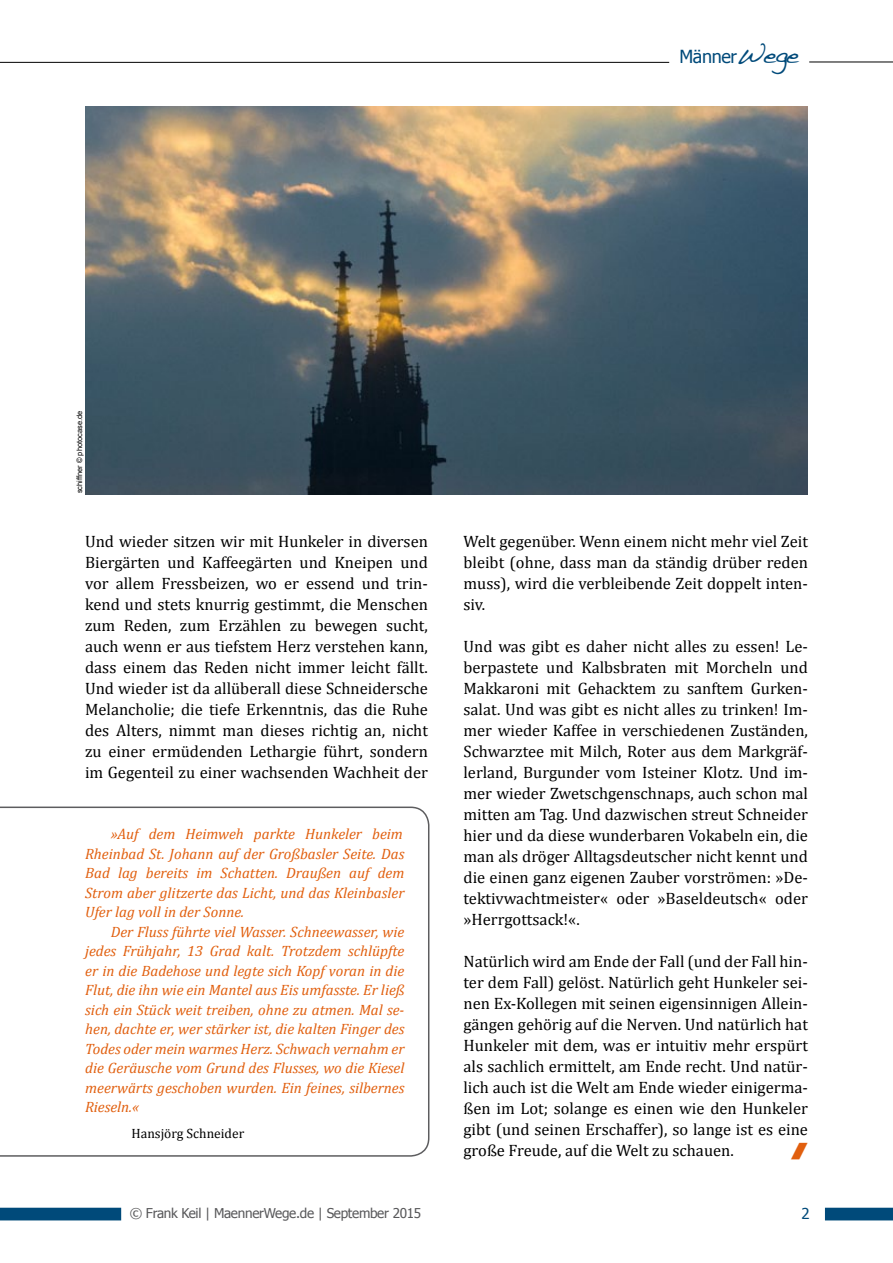
<style>
.page{position:relative;width:893px;height:1263px;background:#fff}
.page>*{position:absolute;margin:0;border:0;box-sizing:border-box;transform-origin:0 0}
.t1{font:18px "Tahoma";letter-spacing:-.02em;color:#004a7a}
.Lauftext_Cambria{font:16.5px/21px "Cambria";color:#000;text-align:justify}
.Lauftext_Cambria-2{font:italic 15px/19.5px "Cambria";color:#e15f0e;text-align:justify}
.t2{font:15px "Tahoma";color:#004a7a}
.t3{font:13.5px "Tahoma";letter-spacing:-.02em;color:#58585a}
.Lauftext_Cambria-3{font:13.5px "Cambria";color:#000}
.Bildautor{font:7.5px "Arial";color:#000}
.s1{font-family:"Handwriting Dakota";font-size:27px}
</style>
<div class="page">
<svg style="left:0;top:1208px;width:121px;height:12px"></svg>
<svg style="left:825px;top:1208px;width:68px;height:12px"></svg>
<hr style="left:809px;top:62px;width:84px;height:1px;background:#000">
<hr style="left:0;top:62px;width:669px;height:1px;background:#000">
<img style="left:85px;top:106px;width:723px;height:389px">
<svg style="left:0;top:806px;width:429px;height:351px"></svg>
<p class="Bildautor" style="left:74px;top:493px;width:84px;rotate:-90deg">schiffner © photocase.de</p>
<p class="t1" style="left:679px;top:45px;width:121px">Männer<span class="s1">Wege</span></p>
<p class="Lauftext_Cambria" style="left:85px;top:530px;width:344px">Und wieder sitzen wir mit Hunkeler in diversen Biergärten und Kaffeegärten und Kneipen und vor allem Fressbeizen, wo er essend und trin&shy;kend und stets knurrig gestimmt, die Menschen zum Reden, zum Erzählen zu bewegen sucht, auch wenn er aus tiefstem Herz verstehen kann, dass einem das Reden nicht immer leicht fällt.<br>Und wieder ist da allüberall diese Schneidersche Melancholie; die tiefe Erkenntnis, das die Ruhe des Alters, nimmt man dieses richtig an, nicht zu einer ermüdenden Lethargie führt, sondern im Gegenteil zu einer wachsenden Wachheit der</p>
<p class="Lauftext_Cambria" style="left:463px;top:530px;width:346px">Welt gegenüber. Wenn einem nicht mehr viel Zeit bleibt (ohne, dass man da ständig drüber reden muss), wird die verbleibende Zeit doppelt inten&shy;siv.</p>
<p class="Lauftext_Cambria" style="left:463px;top:635px;width:346px">Und was gibt es daher nicht alles zu essen! Le&shy;berpastete und Kalbsbraten mit Morcheln und Makkaroni mit Gehacktem zu sanftem Gurken&shy;salat. Und was gibt es nicht alles zu trinken! Im&shy;mer wieder Kaffee in verschiedenen Zuständen, Schwarztee mit Milch, Roter aus dem Markgräf&shy;lerland, Burgunder vom Isteiner Klotz. Und im&shy;mer wieder Zwetschgenschnaps, auch schon mal mitten am Tag. Und dazwischen streut Schneider hier und da diese wunderbaren Vokabeln ein, die man als dröger Alltagsdeutscher nicht kennt und die einen ganz eigenen Zauber vorströmen: »De&shy;tektivwachtmeister« oder »Baseldeutsch« oder »Herrgottsack!«.</p>
<p class="Lauftext_Cambria" style="left:463px;top:950px;width:346px">Natürlich wird am Ende der Fall (und der Fall hin&shy;ter dem Fall) gelöst. Natürlich geht Hunkeler sei&shy;nen Ex-Kollegen mit seinen eigensinnigen Allein&shy;gängen gehörig auf die Nerven. Und natürlich hat Hunkeler mit dem, was er intuitiv mehr erspürt als sachlich ermittelt, am Ende recht. Und natür&shy;lich auch ist die Welt am Ende wieder einigerma&shy;ßen im Lot; solange es einen wie den Hunkeler gibt (und seinen Erschaffer), so lange ist es eine große Freude, auf die Welt zu schauen.</p>
<p class="Lauftext_Cambria-2" style="left:85px;top:824px;width:321px;text-indent:26px">»Auf dem Heimweh parkte Hunkeler beim Rheinbad St. Johann auf der Großbasler Seite. Das Bad lag bereits im Schatten. Draußen auf dem Strom aber glitzerte das Licht, und das Kleinbasler Ufer lag voll in der Sonne.</p>
<p class="Lauftext_Cambria-2" style="left:85px;top:921px;width:321px;text-indent:26px">Der Fluss führte viel Wasser. Schneewasser, wie jedes Frühjahr, 13 Grad kalt. Trotzdem schlüpfte er in die Badehose und legte sich Kopf voran in die Flut, die ihn wie ein Mantel aus Eis umfasste. Er ließ sich ein Stück weit treiben, ohne zu atmen. Mal se&shy;hen, dachte er, wer stärker ist, die kalten Finger des Todes oder mein warmes Herz. Schwach vernahm er die Geräusche vom Grund des Flusses, wo die Kiesel meerwärts geschoben wurden. Ein feines, silbernes Rieseln.«</p>
<p class="Lauftext_Cambria-3" style="left:132px;top:1125px;width:114px">Hansjörg Schneider</p>
<p class="t3" style="left:130px;top:1204px;width:293px">© Frank Keil | MaennerWege.de | September 2015</p>
<p class="t2" style="left:801px;top:1204px;width:10px">2</p>
</div>
